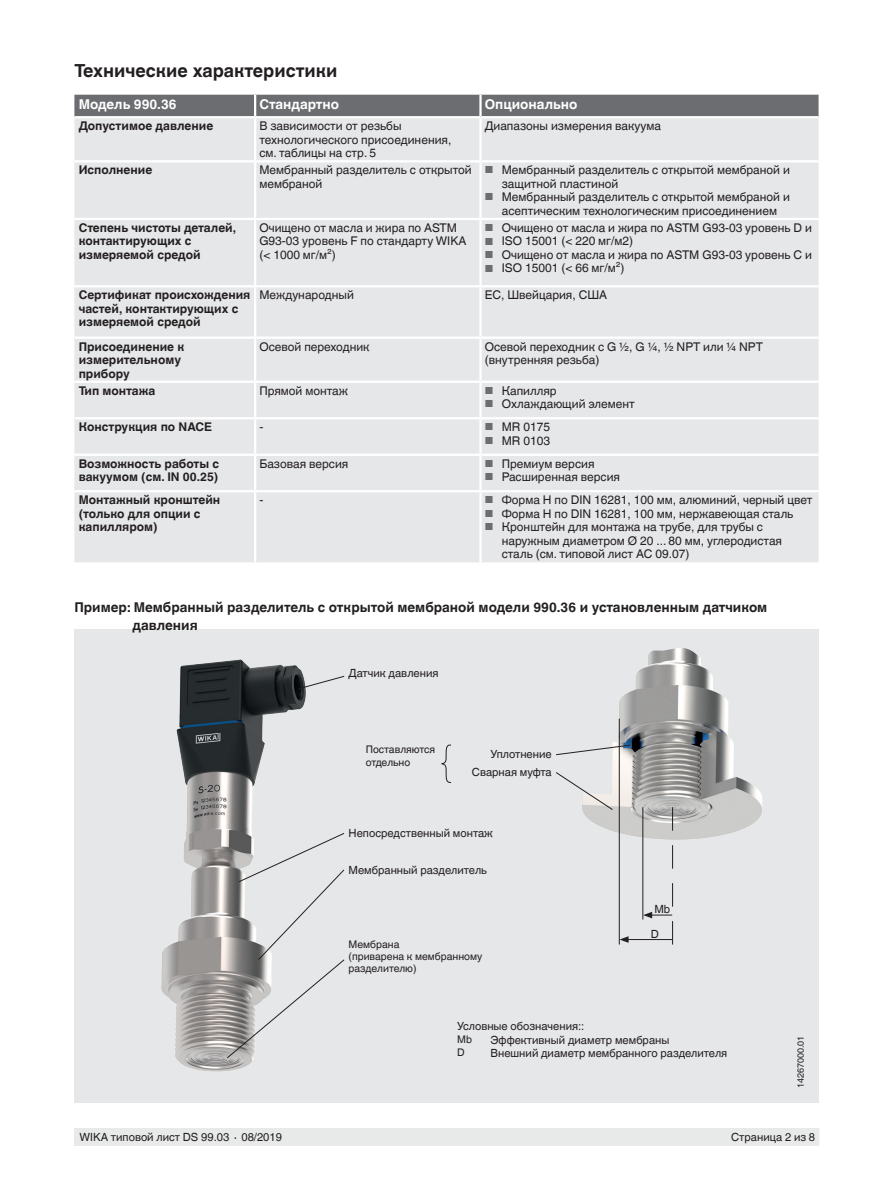
<style>
.page{position:relative;width:893px;height:1188px;background:#fff}
.page>*{position:absolute;margin:0;border:0;box-sizing:border-box;transform-origin:0 0}
.t1{font:700 18px "Helvetica World";color:#231f20}
.t2{font:700 13.5px/18px "Helvetica World";color:#231f20}
.t3{font:700 13.5px "Helvetica World";color:#fff}
.t4{font:12px/13.5px "Helvetica World";color:#231f20}
.t5{font:700 12px/13.5px "Helvetica World";color:#231f20}
.t6{font:11.25px/18px "Helvetica World";color:#231f20;text-align:right}
.t7{font:10.5px/12px "Helvetica World";color:#231f20}
.t8{font:9px "Helvetica World";color:#231f20}
.s1{font-size:10.2px;color:#6c6d70}
</style>
<div class="page">
<div style="left:75px;top:1128px;width:744px;height:17px;background:#e8eae9"></div>
<div style="left:74px;top:629px;width:745px;height:474px;background:#e6e7e9"></div>
<img style="left:582px;top:648px;width:180px;height:242px">
<img style="left:161px;top:659px;width:183px;height:413px">
<div style="left:74px;top:95px;width:745px;height:21px;background:#6c6d70"></div>
<div style="left:74px;top:118px;width:745px;height:444px;background:#e6e7e9"></div>
<hr style="left:254px;top:95px;width:2px;height:21px;background:#fff">
<hr style="left:479px;top:95px;width:3px;height:21px;background:#fff">
<hr style="left:254px;top:118px;width:2px;height:42px;background:#fff">
<hr style="left:479px;top:118px;width:3px;height:42px;background:#fff">
<hr style="left:254px;top:162px;width:2px;height:56px;background:#fff">
<hr style="left:479px;top:162px;width:3px;height:56px;background:#fff">
<hr style="left:254px;top:383px;width:2px;height:34px;background:#fff">
<hr style="left:479px;top:383px;width:3px;height:34px;background:#fff">
<hr style="left:254px;top:456px;width:2px;height:34px;background:#fff">
<hr style="left:479px;top:456px;width:3px;height:34px;background:#fff">
<hr style="left:479px;top:220px;width:3px;height:65px;background:#fff">
<hr style="left:479px;top:287px;width:3px;height:50px;background:#fff">
<hr style="left:479px;top:339px;width:3px;height:42px;background:#fff">
<hr style="left:479px;top:419px;width:3px;height:35px;background:#fff">
<hr style="left:254px;top:220px;width:2px;height:65px;background:#fff">
<hr style="left:254px;top:287px;width:2px;height:50px;background:#fff">
<hr style="left:254px;top:339px;width:2px;height:42px;background:#fff">
<hr style="left:254px;top:419px;width:2px;height:35px;background:#fff">
<hr style="left:74px;top:160px;width:181px;height:2px;background:#fff">
<hr style="left:74px;top:218px;width:181px;height:2px;background:#fff">
<hr style="left:74px;top:285px;width:181px;height:2px;background:#fff">
<hr style="left:255px;top:285px;width:225px;height:2px;background:#fff">
<hr style="left:480px;top:285px;width:339px;height:2px;background:#fff">
<hr style="left:74px;top:337px;width:181px;height:2px;background:#fff">
<hr style="left:255px;top:337px;width:225px;height:2px;background:#fff">
<hr style="left:480px;top:337px;width:339px;height:2px;background:#fff">
<hr style="left:74px;top:381px;width:181px;height:2px;background:#fff">
<hr style="left:255px;top:381px;width:225px;height:2px;background:#fff">
<hr style="left:480px;top:381px;width:339px;height:2px;background:#fff">
<hr style="left:74px;top:454px;width:181px;height:2px;background:#fff">
<hr style="left:255px;top:454px;width:225px;height:2px;background:#fff">
<hr style="left:480px;top:454px;width:339px;height:2px;background:#fff">
<hr style="left:74px;top:490px;width:181px;height:2px;background:#fff">
<hr style="left:255px;top:490px;width:225px;height:2px;background:#fff">
<hr style="left:480px;top:490px;width:339px;height:2px;background:#fff">
<hr style="left:255px;top:160px;width:225px;height:2px;background:#fff">
<hr style="left:480px;top:160px;width:339px;height:2px;background:#fff">
<hr style="left:255px;top:218px;width:225px;height:2px;background:#fff">
<hr style="left:480px;top:218px;width:339px;height:2px;background:#fff">
<hr style="left:254px;top:492px;width:2px;height:70px;background:#fff">
<hr style="left:479px;top:492px;width:3px;height:70px;background:#fff">
<hr style="left:74px;top:417px;width:181px;height:2px;background:#fff">
<hr style="left:255px;top:417px;width:225px;height:2px;background:#fff">
<hr style="left:480px;top:417px;width:339px;height:2px;background:#fff">
<svg style="left:441px;top:744px;width:11px;height:39px"></svg>
<svg style="left:556px;top:772px;width:57px;height:38px"></svg>
<svg style="left:556px;top:745px;width:75px;height:10px"></svg>
<hr style="left:619px;top:719px;width:1px;height:226px;background:#231f20">
<hr style="left:626px;top:939px;width:46px;height:1px;background:#231f20">
<svg style="left:619px;top:936px;width:10px;height:7px"></svg>
<svg style="left:643px;top:807px;width:30px;height:138px"></svg>
<svg style="left:298px;top:676px;width:47px;height:13px"></svg>
<svg style="left:227px;top:833px;width:118px;height:226px"></svg>
<h1 class="t1" style="left:74px;top:60px;width:265px">Технические характеристики</h1>
<p class="t3" style="left:79px;top:96px;width:99px">Модель 990.36</p>
<p class="t3" style="left:259px;top:96px;width:81px">Стандартно</p>
<p class="t3" style="left:485px;top:96px;width:94px">Опционально</p>
<p class="t5" style="left:79px;top:119px;width:136px">Допустимое давление</p>
<p class="t4" style="left:259px;top:119px;width:193px">В зависимости от резьбы технологического присоединения, см. таблицы на стр. 5</p>
<p class="t4" style="left:485px;top:119px;width:178px">Диапазоны измерения вакуума</p>
<p class="t5" style="left:79px;top:163px;width:75px">Исполнение</p>
<p class="t4" style="left:259px;top:163px;width:214px">Мембранный разделитель с открытой мембраной</p>
<p class="t4" style="left:502px;top:163px;width:290px;text-indent:-17px"><span class="s1">■</span> Мембранный разделитель с открытой мембраной и защитной пластиной</p>
<p class="t4" style="left:485px;top:190px;width:307px;text-align:center"><span class="s1">■</span> Мембранный разделитель с открытой мембраной и асептическим технологическим присоединением</p>
<p class="t5" style="left:79px;top:221px;width:159px">Степень чистоты деталей, контактирующих с измеряемой средой</p>
<p class="t4" style="left:259px;top:221px;width:208px">Очищено от масла и жира по ASTM<br>G93-03 уровень F по стандарту WIKA (&lt; 1000 мг/м²)</p>
<p class="t4" style="left:485px;top:221px;width:329px"><span class="s1">■</span> Очищено от масла и жира по ASTM G93-03 уровень D и</p>
<p class="t4" style="left:485px;top:234px;width:150px"><span class="s1">■</span> ISO 15001 (&lt; 220 мг/м2)</p>
<p class="t4" style="left:485px;top:248px;width:329px"><span class="s1">■</span> Очищено от масла и жира по ASTM G93-03 уровень C и</p>
<p class="t4" style="left:485px;top:261px;width:141px"><span class="s1">■</span> ISO 15001 (&lt; 66 мг/м²)</p>
<p class="t5" style="left:79px;top:288px;width:173px">Сертификат происхождения частей, контактирующих с измеряемой средой</p>
<p class="t4" style="left:259px;top:288px;width:96px">Международный</p>
<p class="t4" style="left:485px;top:288px;width:124px">ЕС, Швейцария, США</p>
<p class="t5" style="left:79px;top:340px;width:107px">Присоединение к измерительному прибору</p>
<p class="t4" style="left:259px;top:340px;width:112px">Осевой переходник</p>
<p class="t4" style="left:485px;top:340px;width:280px">Осевой переходник с G ½, G ¼, ½ NPT или ¼ NPT (внутренняя резьба)</p>
<p class="t5" style="left:79px;top:384px;width:78px">Тип монтажа</p>
<p class="t4" style="left:259px;top:384px;width:90px">Прямой монтаж</p>
<p class="t4" style="left:485px;top:384px;width:73px"><span class="s1">■</span> Капилляр</p>
<p class="t4" style="left:485px;top:397px;width:152px"><span class="s1">■</span> Охлаждающий элемент</p>
<p class="t5" style="left:79px;top:420px;width:135px">Конструкция по NACE</p>
<p class="t4" style="left:259px;top:420px;width:5px">-</p>
<p class="t4" style="left:485px;top:420px;width:67px"><span class="s1">■</span> MR 0175</p>
<p class="t4" style="left:485px;top:434px;width:67px"><span class="s1">■</span> MR 0103</p>
<p class="t5" style="left:79px;top:457px;width:142px">Возможность работы с вакуумом (см. IN 00.25)</p>
<p class="t4" style="left:259px;top:457px;width:91px">Базовая версия</p>
<p class="t4" style="left:485px;top:457px;width:111px"><span class="s1">■</span> Премиум версия</p>
<p class="t4" style="left:485px;top:470px;width:137px"><span class="s1">■</span> Расширенная версия</p>
<p class="t5" style="left:79px;top:493px;width:143px">Монтажный кронштейн (только для опции с капилляром)</p>
<p class="t4" style="left:259px;top:493px;width:5px">-</p>
<p class="t4" style="left:485px;top:493px;width:329px"><span class="s1">■</span> Форма H по DIN 16281, 100 мм, алюминий, черный цвет</p>
<p class="t4" style="left:485px;top:507px;width:310px"><span class="s1">■</span> Форма H по DIN 16281, 100 мм, нержавеющая сталь</p>
<p class="t4" style="left:502px;top:520px;width:282px;text-indent:-17px"><span class="s1">■</span> Кронштейн для монтажа на трубе, для трубы с наружным диаметром Ø 20 ... 80 мм, углеродистая сталь (см. типовой лист AC 09.07)</p>
<p class="t2" style="left:132px;top:598px;width:636px;text-indent:-58px">Пример: Мембранный разделитель с открытой мембраной модели 990.36 и установленным датчиком давления</p>
<p class="t6" style="left:348px;top:664px;width:92px">Датчик давления</p>
<p class="t7" style="left:366px;top:744px;width:71px">Поставляются отдельно</p>
<p class="t6" style="left:472px;top:745px;width:81px">Уплотнение<br>Сварная муфта</p>
<p class="t6" style="left:348px;top:824px;width:146px">Непосредственный монтаж</p>
<p class="t6" style="left:348px;top:861px;width:140px">Мембранный разделитель</p>
<p class="t7" style="left:348px;top:938px;width:135px">Мембрана<br>(приварена к мембранному разделителю)</p>
<p class="t6" style="left:655px;top:900px;width:17px">Mb</p>
<p class="t6" style="left:651px;top:925px;width:10px">D</p>
<p class="t6" style="left:457px;top:1017px;width:129px">Условные обозначения::</p>
<p class="t7" style="left:457px;top:1034px;width:16px">Mb</p>
<p class="t6" style="left:490px;top:1031px;width:180px">Эффективный диаметр мембраны</p>
<p class="t7" style="left:457px;top:1046px;width:9px">D</p>
<p class="t6" style="left:490px;top:1044px;width:238px">Внешний диаметр мембранного разделителя</p>
<p class="t8" style="left:795px;top:1088px;width:54px;rotate:-90deg">14267000.01</p>
<p class="t6" style="left:80px;top:1128px;width:204px">WIKA типовой лист DS 99.03 ∙ 08/2019</p>
<p class="t6" style="left:731px;top:1128px;width:86px">Страница 2 из 8</p>
</div>
